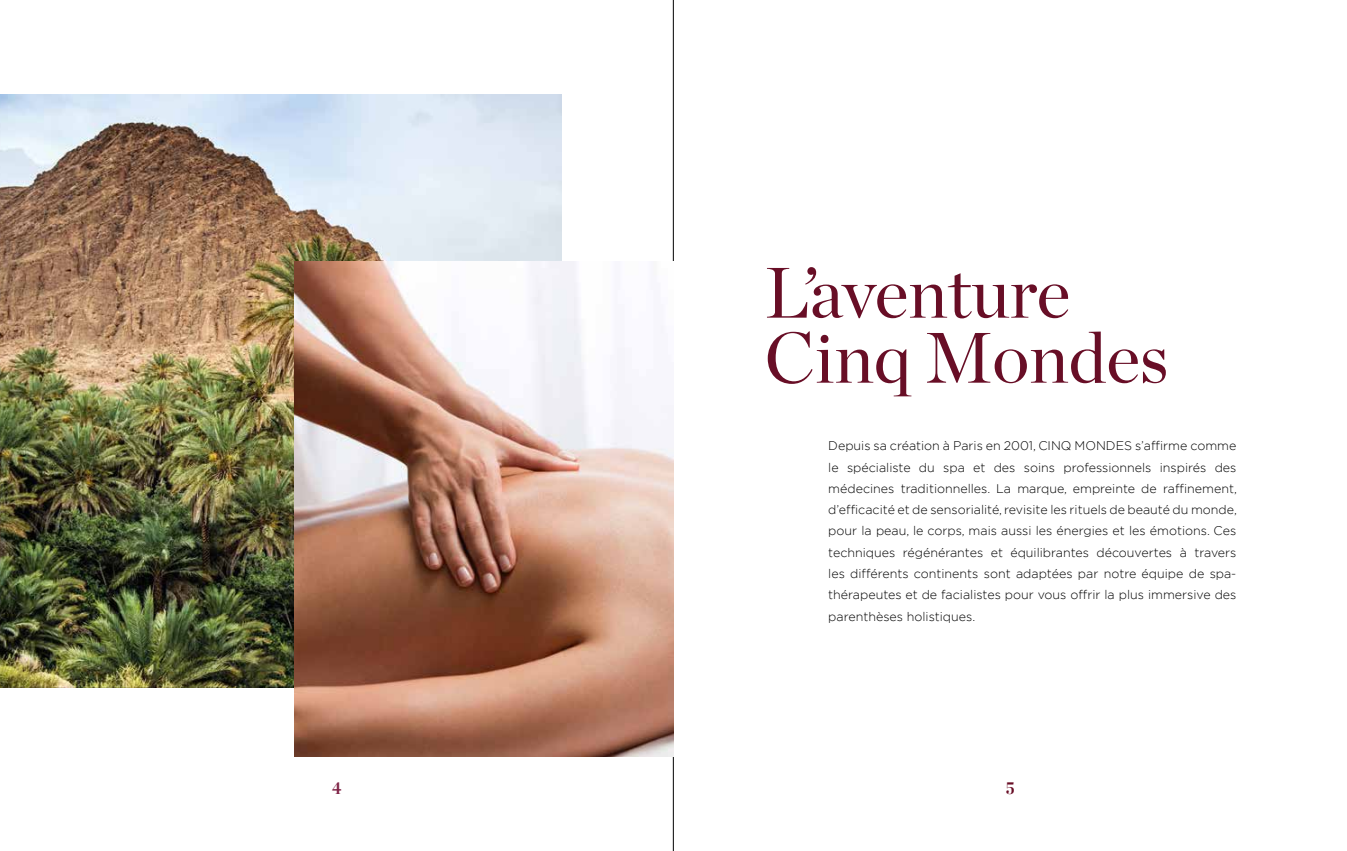
<style>
.page{position:relative;width:1347px;height:851px;background:#fff}
.page>*{position:absolute;margin:0;border:0;box-sizing:border-box;transform-origin:0 0}
.t1{font:71.25px/65px "Chronicle Display";color:#680e26}
.t2{font:700 17.5px "Chronicle Display";color:#7f2346;scale:.9 1}
.t3{font:700 17.5px "Chronicle Display";color:#680e26;scale:.9 1}
.t4{font:300 12.5px/21.2px "Gotham";color:#000;text-align:justify}
</style>
<div class="page">
<hr style="left:673px;top:0;width:1px;height:850px;background:#000">
<img style="left:0;top:95px;width:561px;height:592px">
<img style="left:294px;top:262px;width:379px;height:494px">
<h1 class="t1" style="left:764px;top:255px;width:406px">L’aventure<br>Cinq Mondes</h1>
<p class="t4" style="left:828px;top:435px;width:410px">Depuis sa création à Paris en 2001, CINQ MONDES s’affirme comme le spécialiste du spa et des soins professionnels inspirés des médecines traditionnelles. La marque, empreinte de raffinement, d’efficacité et de sensorialité, revisite les rituels de beauté du monde, pour la peau, le corps, mais aussi les énergies et les émotions. Ces techniques régénérantes et équilibrantes découvertes à travers les différents continents sont adaptées par notre équipe de spa&shy;thérapeutes et de facialistes pour vous offrir la plus immersive des parenthèses holistiques.</p>
<h2 class="t2" style="left:332px;top:773px;width:12px">4</h2>
<h2 class="t3" style="left:1005px;top:773px;width:11px">5</h2>
</div>
